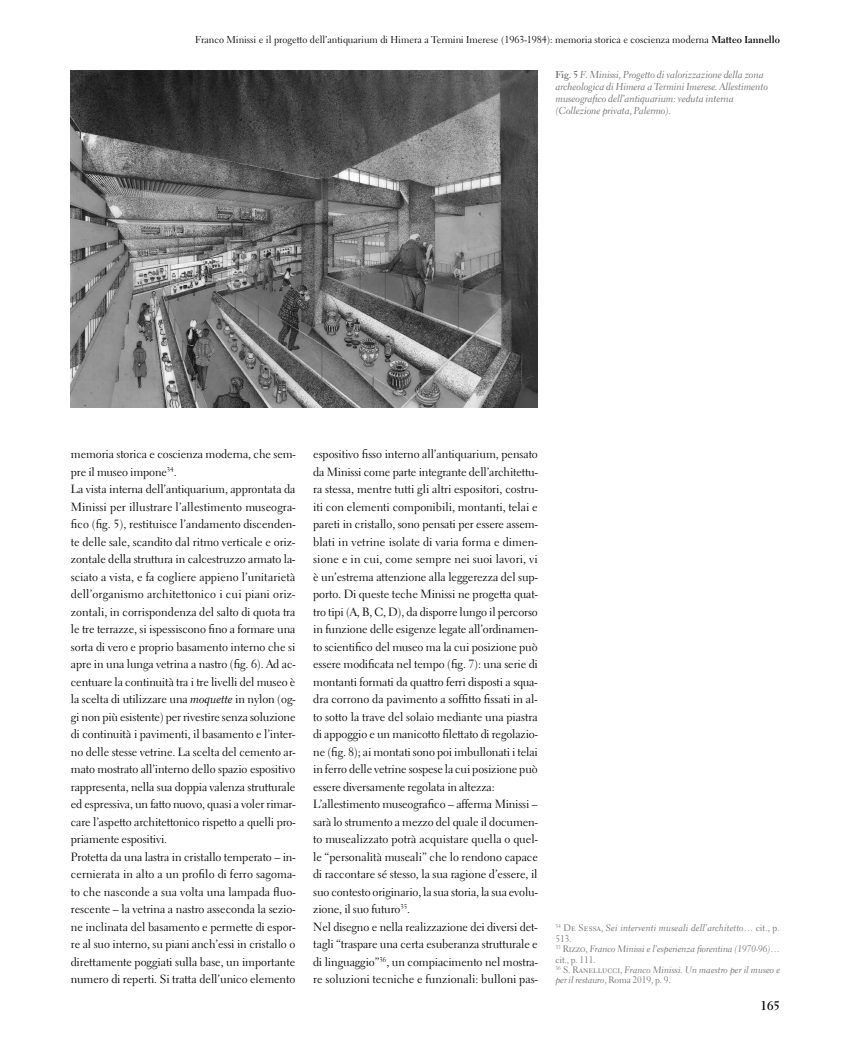
<style>
.page{position:relative;width:851px;height:1063px;background:#fff}
.page>*{position:absolute;margin:0;border:0;box-sizing:border-box;transform-origin:0 0}
.t1{font:700 12.5px "Electra LT Std";color:#000}
.t2{font:11.88px/17.5px "Electra LT Std";letter-spacing:-.01em;color:#000}
.t3{font:10px/12px "Electra LT Std Cursive";letter-spacing:-.01em;color:#6f6f6f}
.t4{font:10px "Electra LT Std";color:#000}
.t5{font:9.38px "Electra LT Std Cursive";color:#6f6f6f}
.t6{font:9.38px "Electra LT Std";letter-spacing:-.01em;color:#6f6f6f}
.s1{font-weight:700}
.s2{font-family:"Electra LT Std";font-weight:700}
.s3{font-family:"Electra LT Std Cursive"}
.s4{font-family:"Electra LT Std"}
</style>
<div class="page">
<img style="left:71px;top:71px;width:466px;height:336px">
<p class="t4" style="left:195px;top:33px;width:586px">Franco Minissi e il progetto dell’antiquarium di Himera a Termini Imerese (1963-1984): memoria storica e coscienza moderna <span class="s1">Matteo Iannello</span></p>
<p class="t3" style="left:555px;top:69px;width:214px"><span class="s2">Fig. 5</span> F. Minissi, Progetto di valorizzazione della zona archeologica di Himera a Termini Imerese. Allestimento museografico dell’antiquarium: veduta interna (Collezione privata, Palermo).</p>
<p class="t2" style="left:71px;top:445px;width:226px">memoria storica e coscienza moderna, che sem&shy;pre il museo impone<sup>34</sup>.<br>La vista interna dell’antiquarium, approntata da Minissi per illustrare l’allestimento museogra&shy;fico (fig. 5), restituisce l’andamento discenden&shy;te delle sale, scandito dal ritmo verticale e oriz&shy;zontale della struttura in calcestruzzo armato la&shy;sciato a vista, e fa cogliere appieno l’unitarietà dell’organismo architettonico i cui piani oriz&shy;zontali, in corrispondenza del salto di quota tra le tre terrazze, si ispessiscono fino a formare una sorta di vero e proprio basamento interno che si apre in una lunga vetrina a nastro (fig. 6). Ad ac&shy;centuare la continuità tra i tre livelli del museo è la scelta di utilizzare una <span class="s3">moquette</span> in nylon (og&shy;gi non più esistente) per rivestire senza soluzione di continuità i pavimenti, il basamento e l’inter&shy;no delle stesse vetrine. La scelta del cemento ar&shy;mato mostrato all’interno dello spazio espositivo rappresenta, nella sua doppia valenza strutturale ed espressiva, un fatto nuovo, quasi a voler rimar&shy;care l’aspetto architettonico rispetto a quelli pro&shy;priamente espositivi.<br>Protetta da una lastra in cristallo temperato – in&shy;cernierata in alto a un profilo di ferro sagoma&shy;to che nasconde a sua volta una lampada fluo&shy;rescente – la vetrina a nastro asseconda la sezio&shy;ne inclinata del basamento e permette di espor&shy;re al suo interno, su piani anch’essi in cristallo o direttamente poggiati sulla base, un importante numero di reperti. Si tratta dell’unico elemento</p>
<p class="t2" style="left:313px;top:446px;width:226px">espositivo fisso interno all’antiquarium, pensato da Minissi come parte integrante dell’architettu&shy;ra stessa, mentre tutti gli altri espositori, costru&shy;iti con elementi componibili, montanti, telai e pareti in cristallo, sono pensati per essere assem&shy;blati in vetrine isolate di varia forma e dimen&shy;sione e in cui, come sempre nei suoi lavori, vi è un’estrema attenzione alla leggerezza del sup&shy;porto. Di queste teche Minissi ne progetta quat&shy;tro tipi (A, B, C, D), da disporre lungo il percorso in funzione delle esigenze legate all’ordinamen&shy;to scientifico del museo ma la cui posizione può essere modificata nel tempo (fig. 7): una serie di montanti formati da quattro ferri disposti a squa&shy;dra corrono da pavimento a soffitto fissati in al&shy;to sotto la trave del solaio mediante una piastra di appoggio e un manicotto filettato di regolazio&shy;ne (fig. 8); ai montati sono poi imbullonati i telai in ferro delle vetrine sospese la cui posizione può essere diversamente regolata in altezza:<br>L’allestimento museografico – afferma Minissi – sarà lo strumento a mezzo del quale il documen&shy;to musealizzato potrà acquistare quella o quel&shy;le “personalità museali” che lo rendono capace di raccontare sé stesso, la sua ragione d’essere, il suo contesto originario, la sua storia, la sua evolu&shy;zione, il suo futuro<sup>35</sup>.<br>Nel disegno e nella realizzazione dei diversi det&shy;tagli “traspare una certa esuberanza strutturale e di linguaggio”<sup>36</sup>, un compiacimento nel mostra&shy;re soluzioni tecniche e funzionali: bulloni pas-</p>
<p class="t5" style="left:555px;top:922px;width:226px"><sup>34</sup> <span class="s4">De Sessa,</span> Sei interventi museali dell’architetto<span class="s4">… cit., p.</span></p>
<p class="t6" style="left:555px;top:933px;width:18px">513.</p>
<p class="t5" style="left:555px;top:943px;width:226px"><sup>35</sup> <span class="s4">Rizzo,</span> Franco Minissi e l’esperienza fiorentina (1970-96)<span class="s4">…</span></p>
<p class="t6" style="left:555px;top:954px;width:42px">cit., p. 111.</p>
<p class="t5" style="left:555px;top:964px;width:226px"><sup>36</sup> <span class="s4">S. Ranellucci,</span> Franco Minissi. Un maestro per il museo e</p>
<p class="t6" style="left:555px;top:974px;width:117px"><span class="s3">per il restauro</span>, Roma 2019, p. 9.</p>
<p class="t1" style="left:760px;top:998px;width:21px">165</p>
</div>
